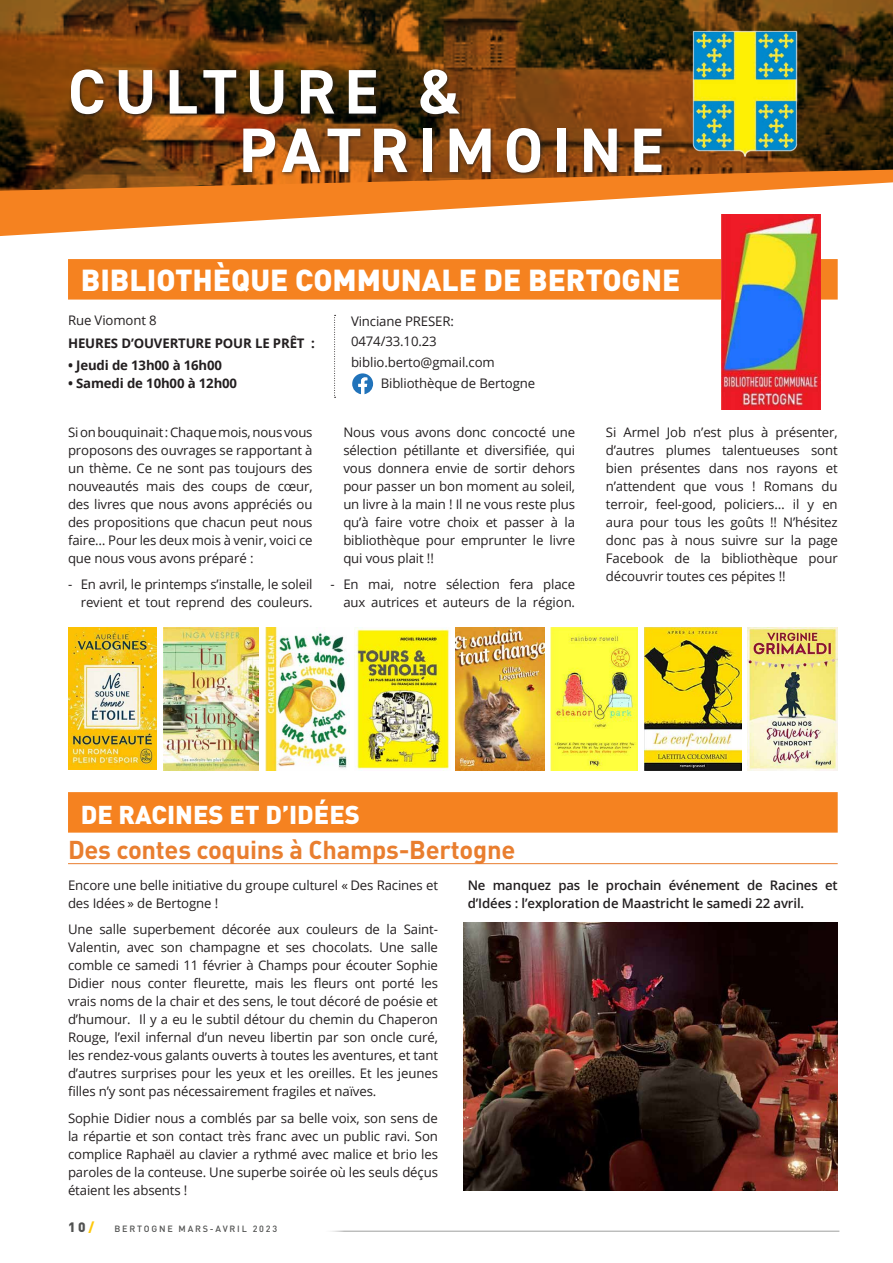
<style>
.page{position:relative;width:893px;height:1263px;background:#fff}
.page>*{position:absolute;margin:0;border:0;box-sizing:border-box;transform-origin:0 0}
.t1{font:700 63px/58.5px "DIN2014";letter-spacing:.145em;color:#fff}
.t2{font:900 30px "DIN";color:#fff}
.t3{font:700 25.5px "DIN";letter-spacing:-.01em;color:#e97e2f}
.t4{font:900 25.5px "DIN";color:#fff}
.t5{font:900 13.5px "DIN";color:#515251}
.t6{font:13.2px/18px "Open Sans";letter-spacing:-.01em;color:#231f20;text-align:justify}
.t7{font:600 13.2px/18px "Open Sans";letter-spacing:-.01em;color:#231f20}
.t8{font:700 13.2px "Open Sans";letter-spacing:-.01em;color:#231f20}
.t9{font:500 9px "DIN";letter-spacing:.2em;color:#515251}
.s1{color:#fec80b}
</style>
<div class="page">
<hr style="left:323px;top:1231px;width:516px;height:1px;background:#515251">
<img style="left:0;top:0;width:893px;height:170px">
<svg style="left:0;top:170px;width:893px;height:66px;fill:#f58220"></svg>
<div style="left:69px;top:68px;width:597px;height:109px;background:#231f20;opacity:.75"></div>
<img style="left:693px;top:19px;width:104px;height:148px">
<div style="left:68px;top:259px;width:770px;height:41px;background:#f58220"></div>
<img style="left:721px;top:215px;width:100px;height:194px">
<svg style="left:352px;top:373px;width:21px;height:21px"></svg>
<svg style="left:334px;top:315px;width:2px;height:83px"></svg>
<img style="left:550px;top:627px;width:88px;height:143px">
<img style="left:266px;top:627px;width:84px;height:143px">
<img style="left:163px;top:627px;width:96px;height:143px">
<img style="left:644px;top:627px;width:97px;height:143px">
<img style="left:747px;top:627px;width:91px;height:143px">
<img style="left:68px;top:627px;width:88px;height:143px">
<img style="left:355px;top:627px;width:95px;height:143px">
<img style="left:456px;top:627px;width:89px;height:143px">
<div style="left:68px;top:792px;width:770px;height:41px;background:#f58220"></div>
<hr style="left:68px;top:863px;width:770px;height:1px;background:#e97e2f">
<img style="left:463px;top:923px;width:375px;height:268px">
<h1 class="t1" style="left:239px;top:62px;width:426px;text-indent:-171px">CULTURE &amp;<br>PATRIMOINE</h1>
<h2 class="t2" style="left:81px;top:260px;width:601px">BIBLIOTHÈQUE COMMUNALE DE BERTOGNE</h2>
<p class="t6" style="left:68px;top:311px;width:90px">Rue Viomont 8</p>
<p class="t8" style="left:68px;top:334px;width:248px">HEURES D’OUVERTURE POUR LE PRÊT :</p>
<p class="t8" style="left:68px;top:356px;width:156px">• Jeudi de 13h00 à 16h00</p>
<p class="t8" style="left:68px;top:374px;width:171px">• Samedi de 10h00 à 12h00</p>
<p class="t6" style="left:351px;top:311px;width:104px">Vinciane PRESER:</p>
<p class="t6" style="left:351px;top:332px;width:87px">0474/33.10.23</p>
<p class="t6" style="left:351px;top:353px;width:145px">biblio.berto@gmail.com</p>
<p class="t6" style="left:381px;top:374px;width:156px">Bibliothèque de Bertogne</p>
<p class="t6" style="left:68px;top:423px;width:246px">Si on bouquinait : Chaque mois, nous vous proposons des ouvrages se rapportant à un thème. Ce ne sont pas toujours des nouveautés mais des coups de cœur, des livres que nous avons appréciés ou des propositions que chacun peut nous faire… Pour les deux mois à venir, voici ce que nous vous avons préparé :</p>
<p class="t6" style="left:68px;top:575px;width:246px;text-align:right">- En avril, le printemps s’installe, le soleil revient et tout reprend des couleurs.</p>
<p class="t6" style="left:343px;top:423px;width:233px">Nous vous avons donc concocté une sélection pétillante et diversifiée, qui vous donnera envie de sortir dehors pour passer un bon moment au soleil, un livre à la main ! Il ne vous reste plus qu’à faire votre choix et passer à la bibliothèque pour emprunter le livre qui vous plait !!</p>
<p class="t6" style="left:331px;top:575px;width:246px;text-align:right">- En mai, notre sélection fera place aux autrices et auteurs de la région.</p>
<p class="t6" style="left:606px;top:423px;width:233px">Si Armel Job n’est plus à présenter, d’autres plumes talentueuses sont bien présentes dans nos rayons et n’attendent que vous ! Romans du terroir, feel-good, policiers… il y en aura pour tous les goûts !! N’hésitez donc pas à nous suivre sur la page Facebook de la bibliothèque pour découvrir toutes ces pépites !!</p>
<h3 class="t4" style="left:81px;top:798px;width:281px">DE RACINES ET D’IDÉES</h3>
<h3 class="t3" style="left:68px;top:833px;width:449px">Des contes coquins à Champs-Bertogne</h3>
<p class="t6" style="left:68px;top:876px;width:371px">Encore une belle initiative du groupe culturel « Des Racines et des Idées » de Bertogne !</p>
<p class="t6" style="left:68px;top:920px;width:371px">Une salle superbement décorée aux couleurs de la Saint-Valentin, avec son champagne et ses chocolats. Une salle comble ce samedi 11 février à Champs pour écouter Sophie Didier nous conter fleurette, mais les fleurs ont porté les vrais noms de la chair et des sens, le tout décoré de poésie et d’humour. Il y a eu le subtil détour du chemin du Chaperon Rouge, l’exil infernal d’un neveu libertin par son oncle curé, les rendez-vous galants ouverts à toutes les aventures, et tant d’autres surprises pour les yeux et les oreilles. Et les jeunes filles n’y sont pas nécessairement fragiles et naïves.</p>
<p class="t6" style="left:68px;top:1109px;width:371px">Sophie Didier nous a comblés par sa belle voix, son sens de la répartie et son contact très franc avec un public ravi. Son complice Raphaël au clavier a rythmé avec malice et brio les paroles de la conteuse. Une superbe soirée où les seuls déçus étaient les absents !</p>
<p class="t7" style="left:468px;top:876px;width:371px">Ne manquez pas le prochain événement de Racines et d’Idées : l’exploration de Maastricht le samedi 22 avril.</p>
<p class="t5" style="left:68px;top:1218px;width:28px">10<span class="s1">/</span></p>
<p class="t9" style="left:115px;top:1223px;width:164px">BERTOGNE MARS-AVRIL 2023</p>
</div>
